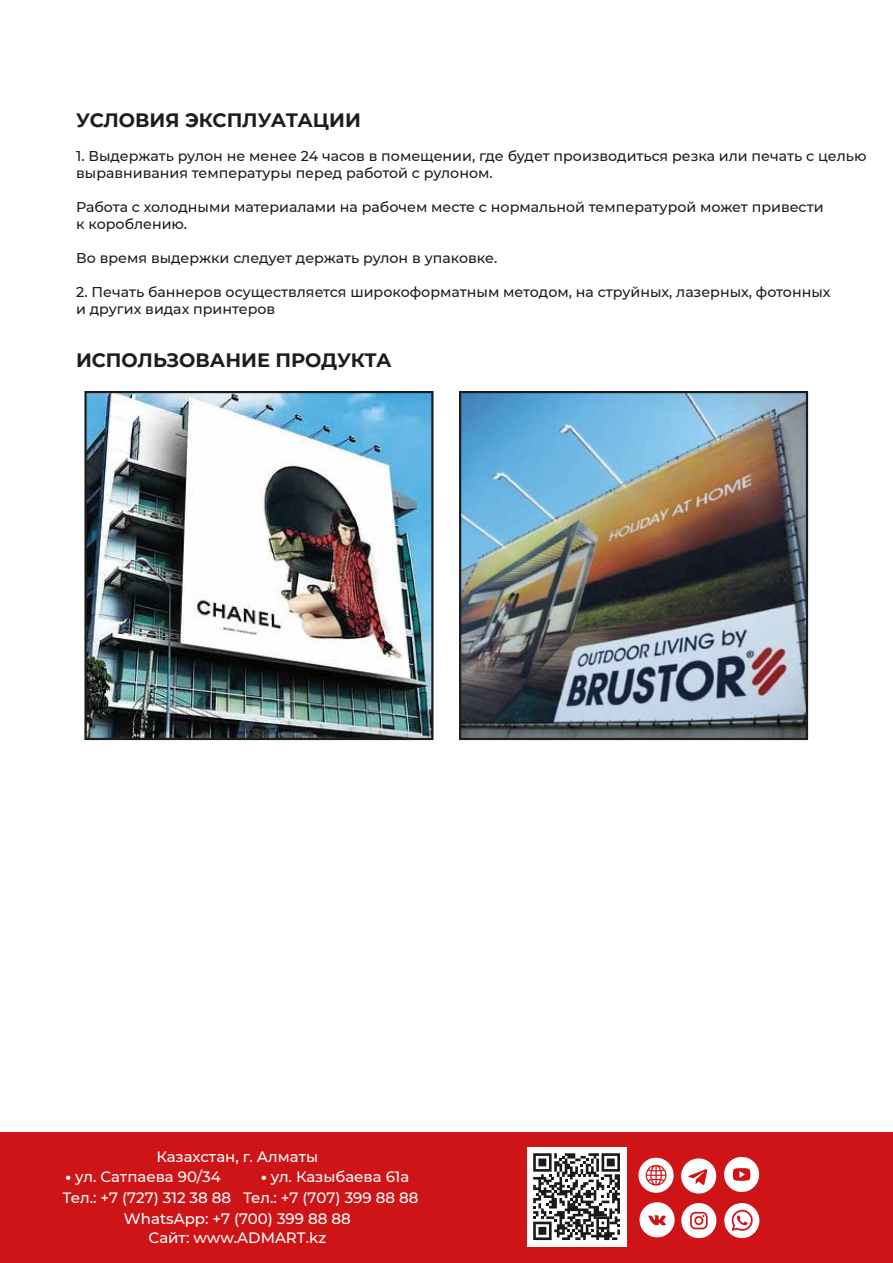
<style>
.page{position:relative;width:893px;height:1263px;background:#fff}
.page>*{position:absolute;margin:0;border:0;box-sizing:border-box;transform-origin:0 0}
.t1{font:700 19.35px "Montserrat";color:#1d1d1b}
.t2{font:500 15px "Montserrat";color:#fff}
.t3{font:500 14.25px/17.1px "Montserrat";color:#1d1d1b}
.s1{font-weight:800}
</style>
<div class="page">
<img style="left:87px;top:394px;width:343px;height:343px">
<div style="left:84px;top:391px;width:349px;height:349px;border:2px solid #1d1d1b"></div>
<img style="left:462px;top:394px;width:343px;height:343px">
<div style="left:459px;top:391px;width:349px;height:349px;border:2px solid #1d1d1b"></div>
<div style="left:0;top:1133px;width:893px;height:130px;background:#ce1417"></div>
<div style="left:0;top:1132px;width:893px;height:131px;border:1px solid #ce1417"></div>
<div style="left:527px;top:1147px;width:100px;height:99px;background:#fff"></div>
<svg style="left:533px;top:1153px;width:87px;height:87px"></svg>
<svg style="left:681px;top:1203px;width:35px;height:35px"></svg>
<svg style="left:724px;top:1157px;width:35px;height:35px"></svg>
<svg style="left:681px;top:1158px;width:35px;height:35px"></svg>
<svg style="left:640px;top:1202px;width:35px;height:35px"></svg>
<svg style="left:638px;top:1158px;width:36px;height:35px"></svg>
<svg style="left:724px;top:1203px;width:35px;height:35px"></svg>
<h1 class="t1" style="left:76px;top:106px;width:286px">УСЛОВИЯ ЭКСПЛУАТАЦИИ</h1>
<p class="t3" style="left:76px;top:147px;width:792px">1. Выдержать рулон не менее 24 часов в помещении, где будет производиться резка или печать с целью выравнивания температуры перед работой с рулоном.</p>
<p class="t3" style="left:76px;top:198px;width:749px">Работа с холодными материалами на рабочем месте с нормальной температурой может привести к короблению.</p>
<p class="t3" style="left:76px;top:249px;width:423px">Во время выдержки следует держать рулон в упаковке.</p>
<p class="t3" style="left:76px;top:283px;width:756px">2. Печать баннеров осуществляется широкоформатным методом, на струйных, лазерных, фотонных и других видах принтеров</p>
<h1 class="t1" style="left:76px;top:346px;width:317px">ИСПОЛЬЗОВАНИЕ ПРОДУКТА</h1>
<p class="t2" style="left:157px;top:1146px;width:163px">Казахстан, г. Алматы</p>
<p class="t2" style="left:65px;top:1166px;width:157px"><span class="s1">•</span> ул. Сатпаева 90/34</p>
<p class="t2" style="left:261px;top:1166px;width:150px"><span class="s1">•</span> ул. Казыбаева 61а</p>
<p class="t2" style="left:63px;top:1187px;width:357px">Тел.: +7 (727) 312 38 88 Тел.: +7 (707) 399 88 88</p>
<p class="t2" style="left:124px;top:1208px;width:228px">WhatsApp: +7 (700) 399 88 88</p>
<p class="t2" style="left:149px;top:1227px;width:179px">Сайт: www.ADMART.kz</p>
</div>
